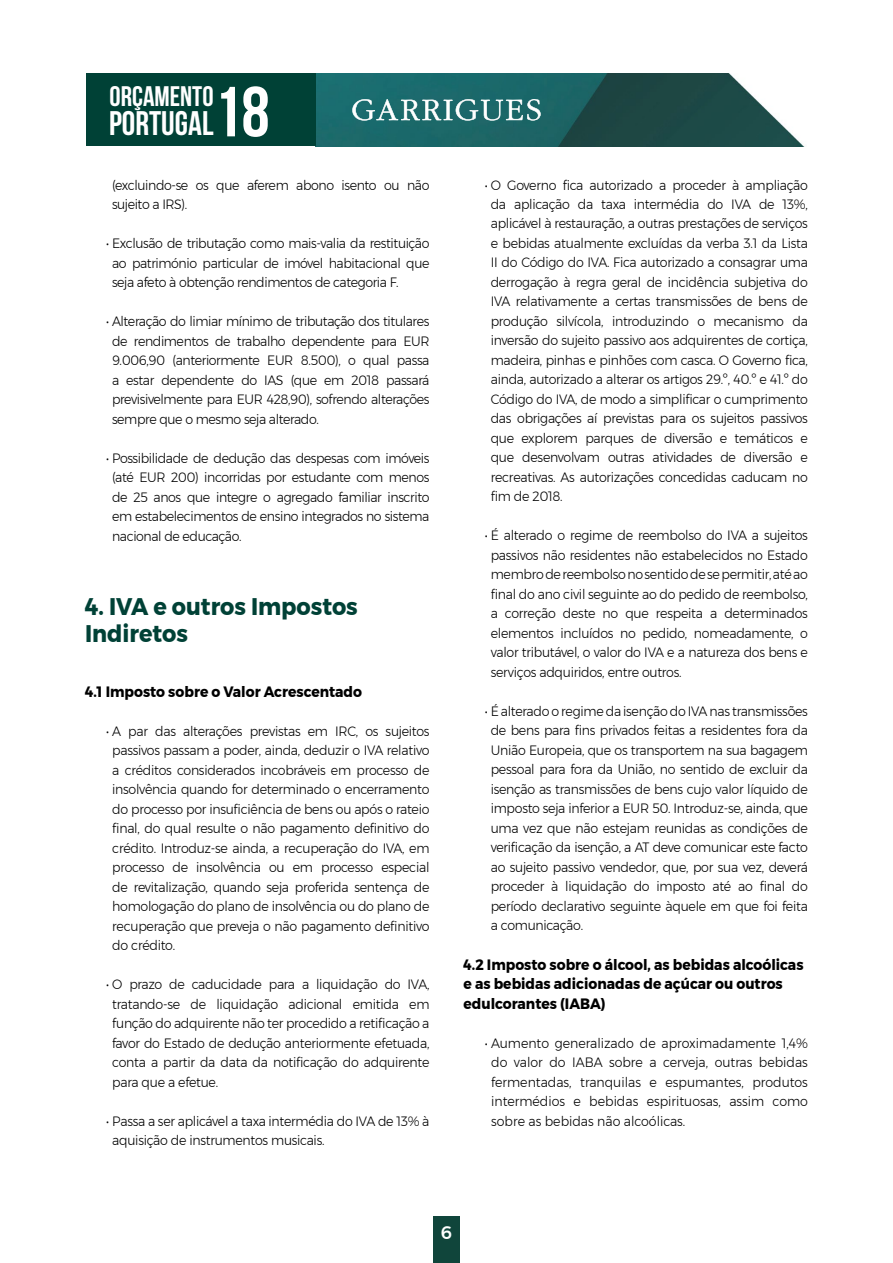
<style>
.page{position:relative;width:893px;height:1263px;background:#fff}
.page>*{position:absolute;margin:0;border:0;box-sizing:border-box;transform-origin:0 0}
.t1{font:700 34.05px "Bebas Neue";color:#fff}
.t2{font:700 28.2px "Bebas Neue";color:#fff}
.t3{font:700 24px/27px "Montserrat";color:#004136;scale:.93 1}
.t4{font:500 18px "Montserrat";color:#fff}
.t5{font:700 15px/19.5px "Montserrat";color:#000;scale:.93 1}
.t6{font:300 13.5px/19.5px "Montserrat";letter-spacing:-.02em;color:#000;text-align:justify;scale:.93 1}
.s1{font-size:70.65px}
</style>
<div class="page">
<div style="left:434px;top:1216px;width:26px;height:47px;background:#10453b"></div>
<img style="left:316px;top:73px;width:488px;height:73px">
<div style="left:86px;top:73px;width:230px;height:73px;background:#004136"></div>
<svg style="left:352px;top:99px;width:189px;height:22px;background:#5c9395"></svg>
<h2 class="t2" style="left:110px;top:80px;width:105px">ORÇAMENTO</h2>
<h1 class="t1" style="left:109px;top:105px;width:162px">PORTUGAL<span class="s1">18</span></h1>
<p class="t6" style="left:112px;top:175px;width:343px">(excluindo-se os que aferem abono isento ou não sujeito a IRS).</p>
<p class="t6" style="left:112px;top:233px;width:343px;text-indent:-6px">• Exclusão de tributação como mais-valia da restituição ao património particular de imóvel habitacional que seja afeto à obtenção rendimentos de categoria F.</p>
<p class="t6" style="left:112px;top:311px;width:343px;text-indent:-6px">• Alteração do limiar mínimo de tributação dos titulares de rendimentos de trabalho dependente para EUR 9.006,90 (anteriormente EUR 8.500), o qual passa a estar dependente do IAS (que em 2018 passará previsivelmente para EUR 428,90), sofrendo alterações sempre que o mesmo seja alterado.</p>
<p class="t6" style="left:112px;top:448px;width:343px;text-indent:-6px">• Possibilidade de dedução das despesas com imóveis (até EUR 200) incorridas por estudante com menos de 25 anos que integre o agregado familiar inscrito em estabelecimentos de ensino integrados no sistema nacional de educação.</p>
<h3 class="t3" style="left:85px;top:593px;width:295px">4. IVA e outros Impostos<br>Indiretos</h3>
<p class="t5" style="left:85px;top:682px;width:299px">4.1 Imposto sobre o Valor Acrescentado</p>
<p class="t6" style="left:112px;top:721px;width:343px;text-indent:-6px">• A par das alterações previstas em IRC, os sujeitos passivos passam a poder, ainda, deduzir o IVA relativo a créditos considerados incobráveis em processo de insolvência quando for determinado o encerramento do processo por insuficiência de bens ou após o rateio final, do qual resulte o não pagamento definitivo do crédito. Introduz-se ainda, a recuperação do IVA, em processo de insolvência ou em processo especial de revitalização, quando seja proferida sentença de homologação do plano de insolvência ou do plano de recuperação que preveja o não pagamento definitivo do crédito.</p>
<p class="t6" style="left:112px;top:974px;width:343px;text-indent:-6px">• O prazo de caducidade para a liquidação do IVA, tratando-se de liquidação adicional emitida em função do adquirente não ter procedido a retificação a favor do Estado de dedução anteriormente efetuada, conta a partir da data da notificação do adquirente para que a efetue.</p>
<p class="t6" style="left:112px;top:1111px;width:343px;text-indent:-6px">• Passa a ser aplicável a taxa intermédia do IVA de 13% à aquisição de instrumentos musicais.</p>
<p class="t6" style="left:491px;top:175px;width:343px;text-indent:-6px">• O Governo fica autorizado a proceder à ampliação da aplicação da taxa intermédia do IVA de 13%, aplicável à restauração, a outras prestações de serviços e bebidas atualmente excluídas da verba 3.1 da Lista II do Código do IVA. Fica autorizado a consagrar uma derrogação à regra geral de incidência subjetiva do IVA relativamente a certas transmissões de bens de produção silvícola, introduzindo o mecanismo da inversão do sujeito passivo aos adquirentes de cortiça, madeira, pinhas e pinhões com casca. O Governo fica, ainda, autorizado a alterar os artigos 29.º, 40.º e 41.º do Código do IVA, de modo a simplificar o cumprimento das obrigações aí previstas para os sujeitos passivos que explorem parques de diversão e temáticos e que desenvolvam outras atividades de diversão e recreativas. As autorizações concedidas caducam no fim de 2018.</p>
<p class="t6" style="left:491px;top:526px;width:343px;text-indent:-6px">• É alterado o regime de reembolso do IVA a sujeitos passivos não residentes não estabelecidos no Estado membro de reembolso no sentido de se permitir, até ao final do ano civil seguinte ao do pedido de reembolso, a correção deste no que respeita a determinados elementos incluídos no pedido, nomeadamente, o valor tributável, o valor do IVA e a natureza dos bens e serviços adquiridos, entre outros.</p>
<p class="t6" style="left:491px;top:701px;width:343px;text-indent:-6px">• É alterado o regime da isenção do IVA nas transmissões de bens para fins privados feitas a residentes fora da União Europeia, que os transportem na sua bagagem pessoal para fora da União, no sentido de excluir da isenção as transmissões de bens cujo valor líquido de imposto seja inferior a EUR 50. Introduz-se, ainda, que uma vez que não estejam reunidas as condições de verificação da isenção, a AT deve comunicar este facto ao sujeito passivo vendedor, que, por sua vez, deverá proceder à liquidação do imposto até ao final do período declarativo seguinte àquele em que foi feita a comunicação.</p>
<p class="t5" style="left:463px;top:955px;width:367px">4.2 Imposto sobre o álcool, as bebidas alcoólicas e as bebidas adicionadas de açúcar ou outros edulcorantes (IABA)</p>
<p class="t6" style="left:491px;top:1033px;width:342px;text-indent:-6px">• Aumento generalizado de aproximadamente 1,4% do valor do IABA sobre a cerveja, outras bebidas fermentadas, tranquilas e espumantes, produtos intermédios e bebidas espirituosas, assim como sobre as bebidas não alcoólicas.</p>
<h3 class="t4" style="left:441px;top:1218px;width:13px">6</h3>
</div>
